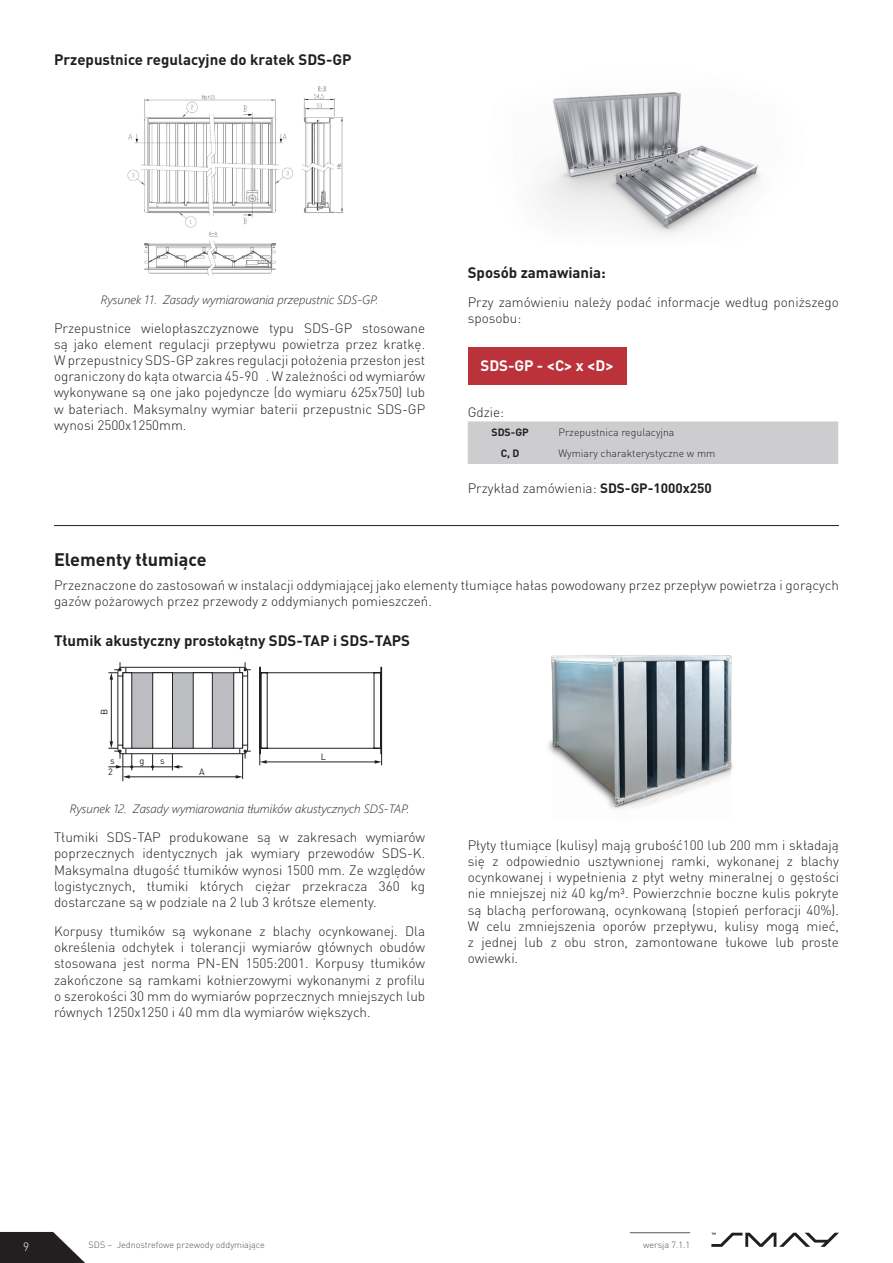
<style>
.page{position:relative;width:893px;height:1263px;background:#fff}
.page>*{position:absolute;margin:0;border:0;box-sizing:border-box;transform-origin:0 0}
.t1{font:700 18px "DIN Pro";color:#231f20}
.t2{font:700 15px "DIN Pro";color:#231f20}
.t3{font:700 15px "DIN Pro";color:#fff}
.t4{font:300 13.5px/16.2px "DIN Pro";color:#231f20;text-align:justify}
.t5{font:italic 300 12px "Segoe UI";color:#231f20}
.t6{font:300 12px "DIN Pro";color:#fff}
.t7{font:300 10.5px "DIN Pro";color:#231f20}
.t8{font:700 10.5px "DIN Pro";color:#231f20}
.t9{font:9.15px "DIN Pro";color:#231f20}
.t10{font:300 9px "DIN Pro";color:#515251}
.s1{font-weight:700}
</style>
<div class="page">
<svg style="left:0;top:1232px;width:85px;height:31px"></svg>
<hr style="left:630px;top:1232px;width:60px;height:1px;background:#6c6d70">
<svg style="left:711px;top:1233px;width:128px;height:14px"></svg>
<img style="left:127px;top:86px;width:217px;height:190px">
<div style="left:468px;top:347px;width:158px;height:37px;background:#bb323b"></div>
<img style="left:540px;top:92px;width:220px;height:142px">
<div style="left:468px;top:421px;width:370px;height:43px;background:#cdcdcf"></div>
<svg style="left:259px;top:667px;width:123px;height:98px"></svg>
<svg style="left:108px;top:662px;width:143px;height:119px"></svg>
<img style="left:548px;top:655px;width:185px;height:154px">
<hr style="left:54px;top:525px;width:785px;height:1px;background:#231f20">
<p class="t2" style="left:54px;top:50px;width:299px">Przepustnice regulacyjne do kratek SDS-GP</p>
<p class="t5" style="left:101px;top:288px;width:279px">Rysunek 11. Zasady wymiarowania przepustnic SDS-GP.</p>
<p class="t4" style="left:54px;top:319px;width:373px">Przepustnice wielopłaszczyznowe typu SDS-GP stosowane są jako element regulacji przepływu powietrza przez kratkę.<br>W przepustnicy SDS-GP zakres regulacji położenia przesłon jest ograniczony do kąta otwarcia 45-90⁰. W zależności od wymiarów wykonywane są one jako pojedyncze (do wymiaru 625x750) lub w bateriach. Maksymalny wymiar baterii przepustnic SDS-GP wynosi 2500x1250mm.</p>
<p class="t2" style="left:468px;top:263px;width:140px">Sposób zamawiania:</p>
<p class="t4" style="left:468px;top:294px;width:373px">Przy zamówieniu należy podać informacje według poniższego sposobu:</p>
<p class="t3" style="left:480px;top:356px;width:134px">SDS-GP - &lt;C&gt; x &lt;D&gt;</p>
<p class="t4" style="left:468px;top:404px;width:38px">Gdzie:</p>
<p class="t8" style="left:491px;top:425px;width:39px">SDS-GP</p>
<p class="t7" style="left:558px;top:425px;width:118px">Przepustnica regulacyjna</p>
<p class="t8" style="left:501px;top:446px;width:20px">C, D</p>
<p class="t7" style="left:558px;top:446px;width:159px">Wymiary charakterystyczne w mm</p>
<p class="t4" style="left:468px;top:479px;width:246px">Przykład zamówienia: <span class="s1">SDS-GP-1000x250</span></p>
<h1 class="t1" style="left:54px;top:547px;width:154px">Elementy tłumiące</h1>
<p class="t4" style="left:54px;top:577px;width:786px">Przeznaczone do zastosowań w instalacji oddymiającej jako elementy tłumiące hałas powodowany przez przepływ powietrza i gorących gazów pożarowych przez przewody z oddymianych pomieszczeń.</p>
<p class="t2" style="left:54px;top:630px;width:358px">Tłumik akustyczny prostokątny SDS-TAP i SDS-TAPS</p>
<p class="t9" style="left:98px;top:714px;width:8px;rotate:-90deg">B</p>
<p class="t9" style="left:110px;top:754px;width:6px">s</p>
<p class="t9" style="left:139px;top:754px;width:6px">g</p>
<p class="t9" style="left:108px;top:765px;width:6px">2</p>
<p class="t9" style="left:160px;top:754px;width:6px">s</p>
<p class="t9" style="left:199px;top:765px;width:7px">A</p>
<p class="t9" style="left:321px;top:750px;width:7px">L</p>
<p class="t5" style="left:70px;top:798px;width:341px">Rysunek 12. Zasady wymiarowania tłumików akustycznych SDS-TAP.</p>
<p class="t4" style="left:54px;top:829px;width:373px">Tłumiki SDS-TAP produkowane są w zakresach wymiarów poprzecznych identycznych jak wymiary przewodów SDS-K.<br>Maksymalna długość tłumików wynosi 1500 mm. Ze względów logistycznych, tłumiki których ciężar przekracza 360 kg dostarczane są w podziale na 2 lub 3 krótsze elementy.</p>
<p class="t4" style="left:54px;top:922px;width:373px">Korpusy tłumików są wykonane z blachy ocynkowanej. Dla określenia odchyłek i tolerancji wymiarów głównych obudów stosowana jest norma PN-EN 1505:2001. Korpusy tłumików zakończone są ramkami kołnierzowymi wykonanymi z profilu o szerokości 30 mm do wymiarów poprzecznych mniejszych lub równych 1250x1250 i 40 mm dla wymiarów większych.</p>
<p class="t4" style="left:468px;top:836px;width:373px">Płyty tłumiące (kulisy) mają grubość100 lub 200 mm i składają się z odpowiednio usztywnionej ramki, wykonanej z blachy ocynkowanej i wypełnienia z płyt wełny mineralnej o gęstości nie mniejszej niż 40 kg/m³. Powierzchnie boczne kulis pokryte są blachą perforowaną, ocynkowaną (stopień perforacji 40%).<br>W celu zmniejszenia oporów przepływu, kulisy mogą mieć, z jednej lub z obu stron, zamontowane łukowe lub proste owiewki.</p>
<p class="t6" style="left:23px;top:1238px;width:8px">9</p>
<p class="t10" style="left:89px;top:1239px;width:178px">SDS – Jednostrefowe przewody oddymiające</p>
<p class="t10" style="left:643px;top:1239px;width:48px">wersja 7.1.1</p>
</div>
